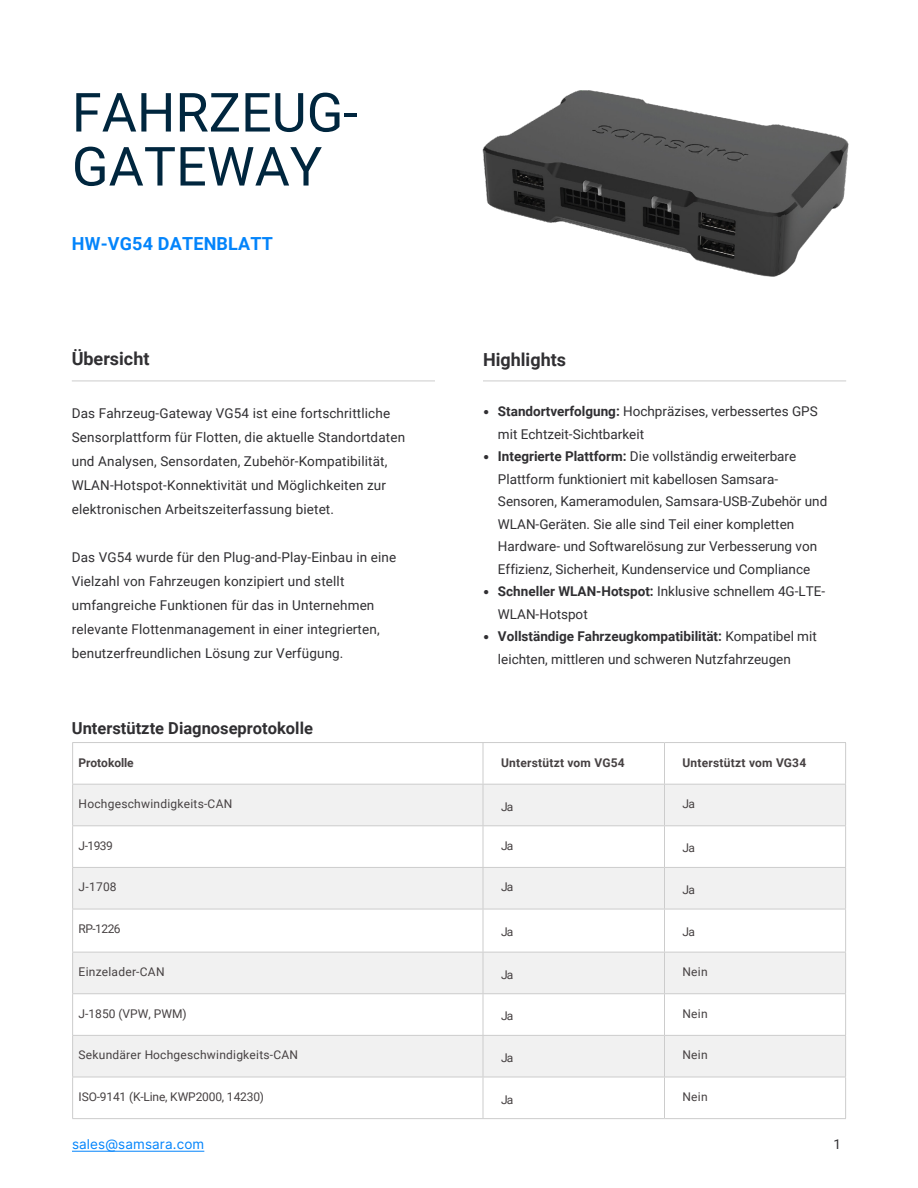
<style>
.page{position:relative;width:918px;height:1188px;background:#fff}
.page>*{position:absolute;margin:0;border:0;box-sizing:border-box;transform-origin:0 0}
.t1{font:54px/54px "Roboto";color:#00263e}
.t2{font:700 18px "Roboto";color:#302f32}
.t3{font:700 18px "Roboto";letter-spacing:.01em;color:#0384fb}
.t4{font:700 16.5px "Roboto";color:#302f32}
.t5{font:13.5px/22.5px "Roboto";letter-spacing:.01em;color:#302f32}
.t6{font:13.5px "Inter V";letter-spacing:.01em;color:#0384fb}
.t7{font:12px "Roboto";letter-spacing:.02em;color:#464142}
.t8{font:700 12px "Roboto";letter-spacing:.02em;color:#464142}
.t9{font:12px "Roboto";letter-spacing:-.015em;color:#464142}
.t10{font:12px "Roboto";color:#464142}
.t11{font:700 12px "Roboto";letter-spacing:-.005em;color:#464142}
.s1{font-family:"Inter V"}
.s2{font-weight:700}
</style>
<div class="page">
<hr style="left:72px;top:381px;width:363px;height:1px;background:#ccc">
<div style="left:73px;top:785px;width:772px;height:40px;background:#f1f1f1"></div>
<svg style="left:73px;top:868px;width:772px;height:209px;fill:#f1f1f1"></svg>
<hr style="left:72px;top:742px;width:411px;height:1px;background:#ccc">
<hr style="left:72px;top:743px;width:1px;height:41px;background:#ccc">
<hr style="left:483px;top:742px;width:181px;height:1px;background:#ccc">
<hr style="left:483px;top:743px;width:1px;height:41px;background:#ccc">
<hr style="left:664px;top:742px;width:182px;height:1px;background:#ccc">
<hr style="left:664px;top:743px;width:1px;height:41px;background:#ccc">
<hr style="left:845px;top:743px;width:1px;height:41px;background:#ccc">
<hr style="left:72px;top:784px;width:411px;height:1px;background:#ccc">
<hr style="left:72px;top:785px;width:1px;height:40px;background:#ccc">
<hr style="left:483px;top:784px;width:181px;height:1px;background:#ccc">
<hr style="left:483px;top:785px;width:1px;height:40px;background:#ccc">
<hr style="left:664px;top:784px;width:182px;height:1px;background:#ccc">
<hr style="left:664px;top:785px;width:1px;height:40px;background:#ccc">
<hr style="left:845px;top:785px;width:1px;height:40px;background:#ccc">
<hr style="left:72px;top:825px;width:411px;height:1px;background:#ccc">
<hr style="left:72px;top:826px;width:1px;height:41px;background:#ccc">
<hr style="left:483px;top:825px;width:181px;height:1px;background:#ccc">
<hr style="left:483px;top:826px;width:1px;height:41px;background:#ccc">
<hr style="left:664px;top:825px;width:182px;height:1px;background:#ccc">
<hr style="left:664px;top:826px;width:1px;height:41px;background:#ccc">
<hr style="left:845px;top:826px;width:1px;height:41px;background:#ccc">
<hr style="left:72px;top:867px;width:411px;height:1px;background:#ccc">
<hr style="left:72px;top:868px;width:1px;height:41px;background:#ccc">
<hr style="left:483px;top:867px;width:181px;height:1px;background:#ccc">
<hr style="left:483px;top:868px;width:1px;height:41px;background:#ccc">
<hr style="left:664px;top:867px;width:182px;height:1px;background:#ccc">
<hr style="left:664px;top:868px;width:1px;height:41px;background:#ccc">
<hr style="left:845px;top:868px;width:1px;height:41px;background:#ccc">
<hr style="left:72px;top:952px;width:1px;height:41px;background:#ccc">
<hr style="left:483px;top:952px;width:1px;height:41px;background:#ccc">
<hr style="left:664px;top:952px;width:1px;height:41px;background:#ccc">
<hr style="left:845px;top:952px;width:1px;height:41px;background:#ccc">
<hr style="left:72px;top:1036px;width:1px;height:41px;background:#ccc">
<hr style="left:483px;top:1036px;width:1px;height:41px;background:#ccc">
<hr style="left:664px;top:1036px;width:1px;height:41px;background:#ccc">
<hr style="left:845px;top:1036px;width:1px;height:41px;background:#ccc">
<hr style="left:72px;top:909px;width:411px;height:1px;background:#ccc">
<hr style="left:72px;top:909px;width:1px;height:43px;background:#ccc">
<hr style="left:72px;top:952px;width:411px;height:1px;background:#ccc">
<hr style="left:483px;top:909px;width:181px;height:1px;background:#ccc">
<hr style="left:483px;top:909px;width:1px;height:43px;background:#ccc">
<hr style="left:483px;top:952px;width:181px;height:1px;background:#ccc">
<hr style="left:664px;top:909px;width:182px;height:1px;background:#ccc">
<hr style="left:664px;top:909px;width:1px;height:43px;background:#ccc">
<hr style="left:845px;top:909px;width:1px;height:43px;background:#ccc">
<hr style="left:664px;top:952px;width:182px;height:1px;background:#ccc">
<hr style="left:72px;top:993px;width:411px;height:1px;background:#ccc">
<hr style="left:72px;top:994px;width:1px;height:41px;background:#ccc">
<hr style="left:72px;top:1035px;width:411px;height:1px;background:#ccc">
<hr style="left:483px;top:993px;width:181px;height:1px;background:#ccc">
<hr style="left:483px;top:994px;width:1px;height:41px;background:#ccc">
<hr style="left:483px;top:1035px;width:181px;height:1px;background:#ccc">
<hr style="left:664px;top:993px;width:182px;height:1px;background:#ccc">
<hr style="left:664px;top:994px;width:1px;height:41px;background:#ccc">
<hr style="left:845px;top:994px;width:1px;height:41px;background:#ccc">
<hr style="left:664px;top:1035px;width:182px;height:1px;background:#ccc">
<hr style="left:72px;top:1077px;width:411px;height:1px;background:#ccc">
<hr style="left:72px;top:1077px;width:1px;height:41px;background:#ccc">
<hr style="left:72px;top:1118px;width:411px;height:1px;background:#ccc">
<hr style="left:483px;top:1077px;width:181px;height:1px;background:#ccc">
<hr style="left:483px;top:1077px;width:1px;height:41px;background:#ccc">
<hr style="left:483px;top:1118px;width:181px;height:1px;background:#ccc">
<hr style="left:664px;top:1077px;width:182px;height:1px;background:#ccc">
<hr style="left:664px;top:1077px;width:1px;height:41px;background:#ccc">
<hr style="left:845px;top:1077px;width:1px;height:41px;background:#ccc">
<hr style="left:664px;top:1118px;width:182px;height:1px;background:#ccc">
<hr style="left:72px;top:1151px;width:132px;height:1px;background:#0384fb">
<img style="left:482px;top:90px;width:367px;height:292px">
<h1 class="t1" style="left:72px;top:83px;width:288px">FAHRZEUG-<br>GATEWAY</h1>
<h2 class="t3" style="left:72px;top:231px;width:203px">HW-VG54 DATENBLATT</h2>
<h2 class="t2" style="left:72px;top:346px;width:79px">Übersicht</h2>
<p class="t5" style="left:72px;top:400px;width:335px;line-height:24px">Das Fahrzeug-Gateway VG54 ist eine fortschrittliche Sensorplattform für Flotten, die aktuelle Standortdaten und Analysen, Sensordaten, Zubehör-Kompatibilität, WLAN-Hotspot-Konnektivität und Möglichkeiten zur elektronischen Arbeitszeiterfassung bietet.</p>
<p class="t5" style="left:72px;top:544px;width:326px;line-height:24px">Das VG54 wurde für den Plug-and-Play-Einbau in eine Vielzahl von Fahrzeugen konzipiert und stellt umfangreiche Funktionen für das in Unternehmen relevante Flottenmanagement in einer integrierten, benutzerfreundlichen Lösung zur Verfügung.</p>
<h2 class="t2" style="left:483px;top:347px;width:85px">Highlights</h2>
<p class="t5" style="left:498px;top:400px;width:321px;text-indent:-15px"><span class="s1">•</span> <span class="s2">Standortverfolgung:</span> Hochpräzises, verbessertes GPS mit Echtzeit-Sichtbarkeit</p>
<p class="t5" style="left:498px;top:445px;width:331px;text-indent:-15px"><span class="s1">•</span> <span class="s2">Integrierte Plattform:</span> Die vollständig erweiterbare Plattform funktioniert mit kabellosen Samsara-Sensoren, Kameramodulen, Samsara-USB-Zubehör und WLAN-Geräten. Sie alle sind Teil einer kompletten Hardware- und Softwarelösung zur Verbesserung von Effizienz, Sicherheit, Kundenservice und Compliance</p>
<p class="t5" style="left:498px;top:580px;width:329px;text-indent:-15px"><span class="s1">•</span> <span class="s2">Schneller WLAN-Hotspot:</span> Inklusive schnellem 4G-LTE-<br>WLAN-Hotspot</p>
<p class="t5" style="left:498px;top:625px;width:320px;text-indent:-15px"><span class="s1">•</span> <span class="s2">Vollständige Fahrzeugkompatibilität:</span> Kompatibel mit leichten, mittleren und schweren Nutzfahrzeugen</p>
<p class="t4" style="left:72px;top:716px;width:243px">Unterstützte Diagnoseprotokolle</p>
<p class="t11" style="left:79px;top:754px;width:57px">Protokolle</p>
<p class="t8" style="left:501px;top:754px;width:125px">Unterstützt vom VG54</p>
<p class="t8" style="left:682px;top:754px;width:125px">Unterstützt vom VG34</p>
<p class="t7" style="left:79px;top:796px;width:155px">Hochgeschwindigkeits-CAN</p>
<p class="t7" style="left:501px;top:798px;width:14px">Ja</p>
<p class="t7" style="left:682px;top:796px;width:14px">Ja</p>
<p class="t7" style="left:79px;top:837px;width:36px">J-1939</p>
<p class="t7" style="left:501px;top:837px;width:14px">Ja</p>
<p class="t7" style="left:682px;top:840px;width:14px">Ja</p>
<p class="t7" style="left:79px;top:879px;width:40px">J-1708</p>
<p class="t7" style="left:501px;top:879px;width:14px">Ja</p>
<p class="t7" style="left:682px;top:881px;width:14px">Ja</p>
<p class="t7" style="left:79px;top:920px;width:43px">RP-1226</p>
<p class="t7" style="left:501px;top:924px;width:14px">Ja</p>
<p class="t7" style="left:682px;top:924px;width:14px">Ja</p>
<p class="t7" style="left:79px;top:963px;width:87px">Einzelader-CAN</p>
<p class="t7" style="left:501px;top:966px;width:14px">Ja</p>
<p class="t7" style="left:682px;top:963px;width:27px">Nein</p>
<p class="t10" style="left:79px;top:1005px;width:110px">J-1850 (VPW, PWM)</p>
<p class="t7" style="left:501px;top:1008px;width:14px">Ja</p>
<p class="t7" style="left:682px;top:1005px;width:27px">Nein</p>
<p class="t7" style="left:79px;top:1047px;width:221px">Sekundärer Hochgeschwindigkeits-CAN</p>
<p class="t7" style="left:501px;top:1049px;width:14px">Ja</p>
<p class="t7" style="left:682px;top:1047px;width:27px">Nein</p>
<p class="t9" style="left:79px;top:1088px;width:187px">ISO-9141 (K-Line, KWP2000, 14230)</p>
<p class="t7" style="left:501px;top:1091px;width:14px">Ja</p>
<p class="t7" style="left:682px;top:1088px;width:27px">Nein</p>
<p class="t6" style="left:72px;top:1134px;width:134px">sales@samsara.com</p>
<p class="t5" style="left:833px;top:1132px;width:9px">1</p>
</div>
